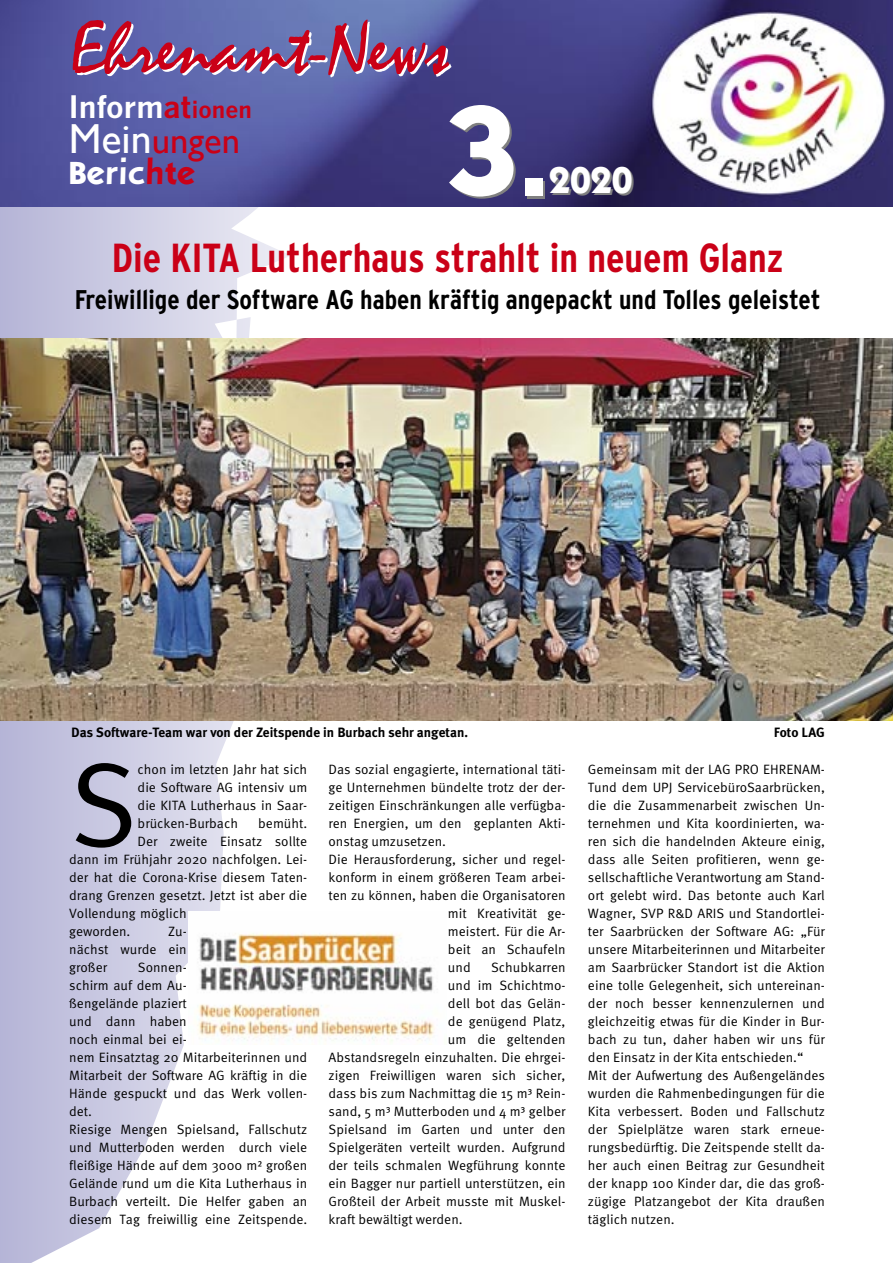
<style>
.page{position:relative;width:893px;height:1263px;background:#fff}
.page>*{position:absolute;margin:0;border:0;box-sizing:border-box;transform-origin:0 0}
.t1{font:700 127.5px "Itc Kabel";color:#fff}
.t2{font:118.5px "Meta OT Norm";color:#000}
.t3{font:75px "Mistral";color:#fff}
.t4{font:700 condensed 40.5px "Interstate";color:#ca0017}
.t5{font:500 38.25px "AT Arta";color:#fff}
.t6{font:700 37.5px "Itc Kabel";color:#fff}
.t7{font:36.75px "Gill Sans";color:#ca0017}
.t8{font:700 30.75px "Benton Gothic";color:#fff}
.t9{font:700 condensed 27px "Interstate";color:#000}
.t10{font:13.5px/18px "Meta OT Norm";color:#000;text-align:justify}
.t11{font:700 13.5px "Meta Plus";color:#000}
.s1{color:#ca0017}
.s2{font-size:23.4px;color:#ca0017}
.s3{font-size:42px;color:#fff}
.s4{font-family:"Helvetica Neue";font-size:111px}
.s5{font-family:"Itc Kabel";font-weight:700;font-size:32.25px}
.s6{font-family:"Itc Kabel";font-weight:700;font-size:32.25px;color:#ca0017}
</style>
<div class="page">
<svg style="left:0;top:206px;width:375px;height:1057px"></svg>
<img style="left:0;top:338px;width:893px;height:382px">
<img style="left:0;top:0;width:893px;height:206px">
<img style="left:188px;top:911px;width:247px;height:133px">
<p class="t3" style="left:73px;top:18px;width:380px">Ehrenamt-News</p>
<p class="t8" style="left:69px;top:95px;width:185px">Inform<span class="s1">at</span><span class="s2">ionen</span></p>
<p class="t7" style="left:69px;top:119px;width:173px"><span class="s3">Mein</span>ungen</p>
<p class="t1" style="left:447px;top:104px;width:103px">3<span class="s4">.</span></p>
<p class="t5" style="left:69px;top:157px;width:128px"><span class="s5">Be</span>ric<span class="s1">h</span><span class="s6">te</span></p>
<p class="t6" style="left:549px;top:166px;width:85px">2020</p>
<p class="t4" style="left:112px;top:243px;width:673px">Die KITA Lutherhaus strahlt in neuem Glanz</p>
<p class="t9" style="left:75px;top:289px;width:747px">Freiwillige der Software AG haben kräftig angepackt und Tolles geleistet</p>
<p class="t11" style="left:71px;top:727px;width:398px">Das Software-Team war von der Zeitspende in Burbach sehr angetan.</p>
<p class="t11" style="left:774px;top:727px;width:53px">Foto LAG</p>
<p class="t2" style="left:69px;top:760px;width:70px">S</p>
<p class="t10" style="left:138px;top:761px;width:171px">chon im letzten Jahr hat sich die Software AG intensiv um die KITA Lutherhaus in Saar&shy;brücken-Burbach</p>
<p class="t10" style="left:258px;top:815px;width:51px">bemüht.</p>
<p class="t10" style="left:138px;top:833px;width:171px">Der zweite Einsatz sollte</p>
<p class="t10" style="left:69px;top:851px;width:240px">dann im Frühjahr 2020 nachfolgen. Lei-</p>
<p class="t10" style="left:69px;top:869px;width:240px">der hat die Corona-Krise diesem Taten-</p>
<p class="t10" style="left:69px;top:887px;width:240px">drang Grenzen gesetzt. Jetzt ist aber die</p>
<p class="t10" style="left:69px;top:905px;width:119px">Vollendung möglich</p>
<p class="t10" style="left:69px;top:923px;width:63px">geworden.</p>
<p class="t10" style="left:69px;top:923px;width:119px;text-indent:99px">Zu&shy;nächst wurde ein großer</p>
<p class="t10" style="left:69px;top:959px;width:240px;text-align:left;text-indent:69px">Sonnen-<br>schirm auf dem Au-<br>ßengelände plaziert<br>und dann haben<br>noch einmal bei ei-<br>nem Einsatztag 20 Mitarbeiterinnen und<br>Mitarbeit der Software AG kräftig in die<br>Hände gespuckt und das Werk vollen&shy;det.</p>
<p class="t10" style="left:69px;top:1121px;width:240px">Riesige Mengen Spielsand, Fallschutz und Mutterboden werden durch viele fleißige Hände auf dem 3000 m² großen Gelände rund um die Kita Lutherhaus in Burbach verteilt. Die Helfer gaben an diesem Tag freiwillig eine Zeitspende.</p>
<p class="t10" style="left:329px;top:761px;width:238px">Das sozial engagierte, international täti&shy;ge Unternehmen bündelte trotz der der&shy;zeitigen Einschränkungen alle verfügba&shy;ren Energien, um den geplanten Akti&shy;onstag umzusetzen.</p>
<p class="t10" style="left:329px;top:851px;width:238px">Die Herausforderung, sicher und regel-</p>
<p class="t10" style="left:329px;top:869px;width:238px">konform in einem größeren Team arbei-</p>
<p class="t10" style="left:329px;top:887px;width:238px">ten zu können, haben die Organisatoren</p>
<p class="t10" style="left:448px;top:905px;width:119px">mit Kreativität ge-</p>
<p class="t10" style="left:448px;top:923px;width:119px">meistert. Für die Ar-</p>
<p class="t10" style="left:448px;top:941px;width:119px">beit an Schaufeln</p>
<p class="t10" style="left:448px;top:959px;width:24px">und</p>
<p class="t10" style="left:491px;top:959px;width:76px">Schubkarren</p>
<p class="t10" style="left:448px;top:977px;width:119px">und im Schichtmo-</p>
<p class="t10" style="left:448px;top:995px;width:119px">dell bot das Gelän-</p>
<p class="t10" style="left:448px;top:1013px;width:119px">de genügend Platz,</p>
<p class="t10" style="left:448px;top:1031px;width:119px">um die geltenden</p>
<p class="t10" style="left:329px;top:1049px;width:238px">Abstandsregeln einzuhalten. Die ehrgei-</p>
<p class="t10" style="left:329px;top:1067px;width:238px">zigen Freiwilligen waren sich sicher,</p>
<p class="t10" style="left:329px;top:1085px;width:238px">dass bis zum Nachmittag die 15 m³ Rein-</p>
<p class="t10" style="left:329px;top:1103px;width:238px">sand, 5 m³ Mutterboden und 4 m³ gelber</p>
<p class="t10" style="left:329px;top:1121px;width:238px">Spielsand im Garten und unter den</p>
<p class="t10" style="left:329px;top:1139px;width:238px">Spielgeräten verteilt wurden. Aufgrund</p>
<p class="t10" style="left:329px;top:1157px;width:238px">der teils schmalen Wegführung konnte</p>
<p class="t10" style="left:329px;top:1175px;width:238px">ein Bagger nur partiell unterstützen, ein</p>
<p class="t10" style="left:329px;top:1193px;width:238px">Großteil der Arbeit musste mit Muskel-</p>
<p class="t10" style="left:329px;top:1211px;width:136px">kraft bewältigt werden.</p>
<p class="t10" style="left:588px;top:761px;width:238px">Gemeinsam mit der LAG PRO EHRENAM-Tund dem UPJ ServicebüroSaarbrücken, die die Zusammenarbeit zwischen Un&shy;ternehmen und Kita koordinierten, wa&shy;ren sich die handelnden Akteure einig, dass alle Seiten profitieren, wenn ge&shy;sellschaftliche Verantwortung am Stand&shy;ort gelebt wird. Das betonte auch Karl Wagner, SVP R&amp;D ARIS und Standortlei&shy;ter Saarbrücken der Software AG: „Für unsere Mitarbeiterinnen und Mitarbeiter am Saarbrücker Standort ist die Aktion eine tolle Gelegenheit, sich untereinan&shy;der noch besser kennenzulernen und gleichzeitig etwas für die Kinder in Bur&shy;bach zu tun, daher haben wir uns für den Einsatz in der Kita entschieden.“</p>
<p class="t10" style="left:588px;top:1067px;width:238px">Mit der Aufwertung des Außengeländes wurden die Rahmenbedingungen für die Kita verbessert. Boden und Fallschutz der Spielplätze waren stark erneue&shy;rungsbedürftig. Die Zeitspende stellt da&shy;her auch einen Beitrag zur Gesundheit der knapp 100 Kinder dar, die das groß&shy;zügige Platzangebot der Kita draußen täglich nutzen.</p>
</div>
